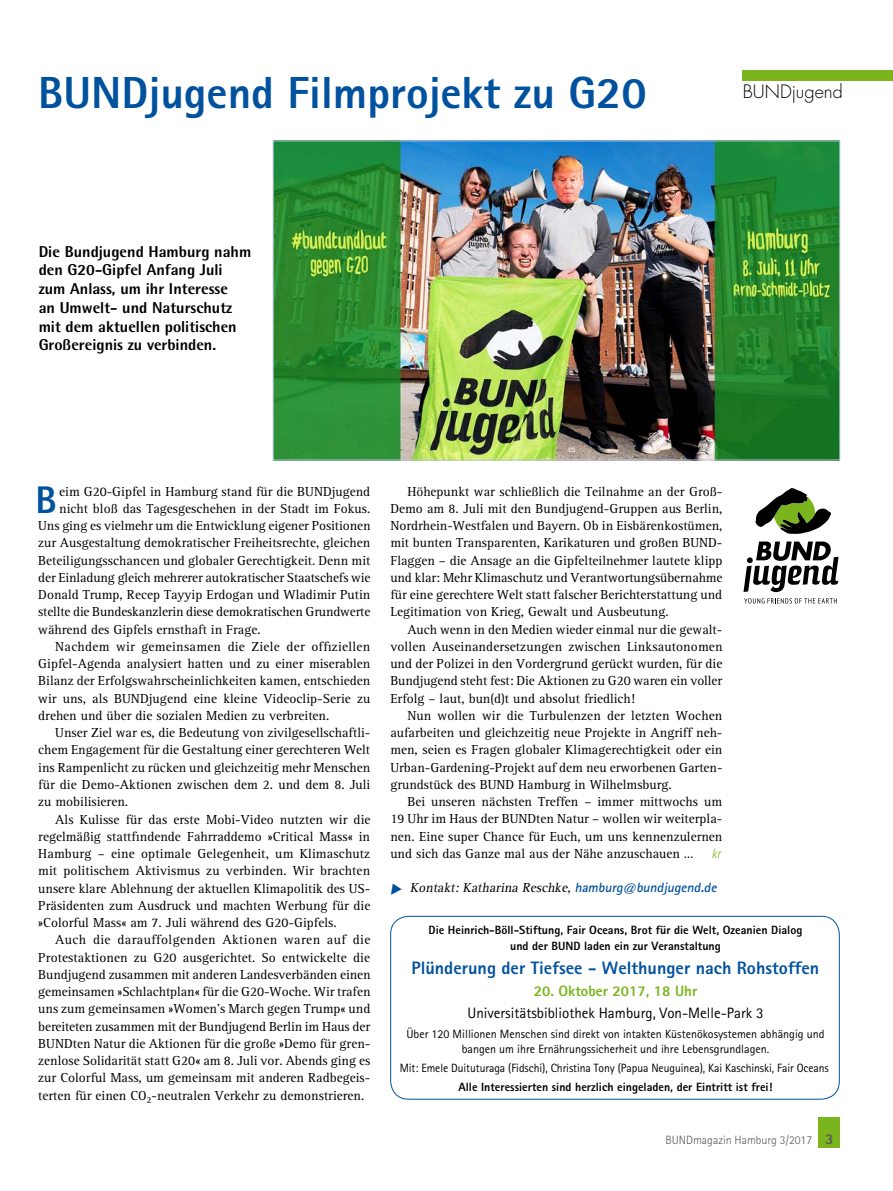
<style>
.page{position:relative;width:893px;height:1191px;background:#fff}
.page>*{position:absolute;margin:0;border:0;box-sizing:border-box;transform-origin:0 0}
.t1{font:800 45px "Agfa Rotis Sans Serif";color:#00519e}
.t2{font:800 38.55px "Agfa Rotis Sans Serif";color:#00519e}
.t3{font:800 18px "Agfa Rotis Sans Serif";color:#00519e}
.t4{font:300 18px "Futura";color:#000}
.t5{font:800 15.75px/18.8px "Agfa Rotis Semisans";color:#000}
.t6{font:15px "Agfa Rotis Sans Serif";color:#000}
.t7{font:800 15px "Agfa Rotis Sans Serif";color:#7ab51d}
.t8{font:13.5px/17.2px "Agfa Rotis Serif";color:#000;text-align:justify}
.t9{font:italic 13.5px "Agfa Rotis Serif";color:#000}
.t10{font:13.5px "Agfa Rotis Serif";letter-spacing:.02em;color:#000}
.t11{font:13.5px "Agfa Rotis Serif";letter-spacing:.03em;color:#000}
.t12{font:italic 300 13.5px "Agfa Rotis Sans Serif";color:#7ab51d}
.t13{font:12px/15px "Agfa Rotis Sans Serif";color:#000;text-align:center}
.t14{font:800 12px/16.5px "Agfa Rotis Sans Serif";color:#000;text-align:center}
.t15{font:300 12px "Agfa Rotis Sans Serif";color:#58585a}
.t16{font:9px "Agfa Rotis Sans Serif";color:#fff}
.s1{color:#00519e}
.s2{font-family:"Agfa Rotis Sans Serif";font-weight:700;color:#00519e}
.s3{font-weight:800;font-size:15px}
</style>
<div class="page">
<div style="left:819px;top:1117px;width:21px;height:30px;background:#7ab51d"></div>
<div style="left:743px;top:70px;width:150px;height:10px;background:#7ab51d"></div>
<div style="left:390px;top:916px;width:450px;height:183px;border:1px solid #00519e;border-radius:18px"></div>
<img style="left:275px;top:143px;width:563px;height:315px">
<svg style="left:743px;top:541px;width:96px;height:51px"></svg>
<svg style="left:755px;top:488px;width:76px;height:46px"></svg>
<svg style="left:744px;top:598px;width:93px;height:5px"></svg>
<h1 class="t1" style="left:38px;top:64px;width:610px">BUNDjugend Filmprojekt zu G20</h1>
<p class="t5" style="left:39px;top:242px;width:214px">Die Bundjugend Hamburg nahm den G20-Gipfel Anfang Juli zum Anlass, um ihr Interesse<br>an Umwelt- und Naturschutz mit dem aktuellen politischen<br>Großereignis zu verbinden.</p>
<p class="t16" style="left:568px;top:444px;width:9px">cs</p>
<h3 class="t4" style="left:743px;top:81px;width:101px">BUNDjugend</h3>
<h2 class="t2" style="left:35px;top:475px;width:23px">B</h2>
<p class="t8" style="left:59px;top:483px;width:313px">eim G20-Gipfel in Hamburg stand für die BUNDjugend</p>
<p class="t8" style="left:59px;top:500px;width:313px">nicht bloß das Tagesgeschehen in der Stadt im Fokus.</p>
<p class="t8" style="left:38px;top:517px;width:334px">Uns ging es vielmehr um die Entwicklung eigener Positionen</p>
<p class="t8" style="left:38px;top:534px;width:334px">zur Ausgestaltung demokratischer Freiheitsrechte, gleichen</p>
<p class="t8" style="left:38px;top:552px;width:334px">Beteiligungsschancen und globaler Gerechtigkeit. Denn mit</p>
<p class="t8" style="left:38px;top:569px;width:334px">der Einladung gleich mehrerer autokratischer Staatschefs wie</p>
<p class="t8" style="left:38px;top:586px;width:334px">Donald Trump, Recep Tayyip Erdogan und Wladimir Putin</p>
<p class="t8" style="left:38px;top:603px;width:334px">stellte die Bundeskanzlerin diese demokratischen Grundwerte</p>
<p class="t8" style="left:38px;top:621px;width:224px">während des Gipfels ernsthaft in Frage.</p>
<p class="t10" style="left:55px;top:638px;width:317px">Nachdem wir gemeinsamen die Ziele der offiziellen</p>
<p class="t8" style="left:38px;top:655px;width:334px">Gipfel-Agenda analysiert hatten und zu einer miserablen</p>
<p class="t8" style="left:38px;top:672px;width:334px">Bilanz der Erfolgswahrscheinlichkeiten kamen, entschieden</p>
<p class="t8" style="left:38px;top:690px;width:334px">wir uns, als BUNDjugend eine kleine Videoclip-Serie zu</p>
<p class="t8" style="left:38px;top:707px;width:293px">drehen und über die sozialen Medien zu verbreiten.</p>
<p class="t8" style="left:55px;top:724px;width:317px">Unser Ziel war es, die Bedeutung von zivilgesellschaftli-</p>
<p class="t8" style="left:38px;top:741px;width:333px">chem Engagement für die Gestaltung einer gerechteren Welt</p>
<p class="t8" style="left:38px;top:759px;width:334px">ins Rampenlicht zu rücken und gleichzeitig mehr Menschen</p>
<p class="t8" style="left:38px;top:776px;width:334px">für die Demo-Aktionen zwischen dem 2. und dem 8. Juli</p>
<p class="t8" style="left:38px;top:793px;width:91px">zu mobilisieren.</p>
<p class="t8" style="left:55px;top:810px;width:317px">Als Kulisse für das erste Mobi-Video nutzten wir die</p>
<p class="t8" style="left:38px;top:828px;width:333px">regelmäßig stattfindende Fahrraddemo »Critical Mass« in</p>
<p class="t8" style="left:38px;top:845px;width:334px">Hamburg – eine optimale Gelegenheit, um Klimaschutz</p>
<p class="t8" style="left:38px;top:862px;width:333px">mit politischem Aktivismus zu verbinden. Wir brachten</p>
<p class="t8" style="left:38px;top:879px;width:334px">unsere klare Ablehnung der aktuellen Klimapolitik des US-</p>
<p class="t8" style="left:38px;top:897px;width:334px">Präsidenten zum Ausdruck und machten Werbung für die</p>
<p class="t8" style="left:38px;top:914px;width:300px">»Colorful Mass« am 7. Juli während des G20-Gipfels.</p>
<p class="t11" style="left:55px;top:932px;width:317px">Auch die darauffolgenden Aktionen waren auf die</p>
<p class="t8" style="left:38px;top:949px;width:333px">Protestaktionen zu G20 ausgerichtet. So entwickelte die</p>
<p class="t8" style="left:38px;top:966px;width:334px">Bundjugend zusammen mit anderen Landesverbänden einen</p>
<p class="t8" style="left:38px;top:983px;width:334px">gemeinsamen »Schlachtplan« für die G20-Woche. Wir trafen</p>
<p class="t8" style="left:38px;top:1000px;width:334px">uns zum gemeinsamen »Women’s March gegen Trump« und</p>
<p class="t8" style="left:38px;top:1018px;width:333px">bereiteten zusammen mit der Bundjugend Berlin im Haus der</p>
<p class="t8" style="left:38px;top:1035px;width:334px">BUNDten Natur die Aktionen für die große »Demo für gren-</p>
<p class="t8" style="left:38px;top:1052px;width:334px">zenlose Solidarität statt G20« am 8. Juli vor. Abends ging es</p>
<p class="t8" style="left:38px;top:1069px;width:334px">zur Colorful Mass, um gemeinsam mit anderen Radbegeis-</p>
<p class="t8" style="left:38px;top:1086px;width:328px">terten für einen CO<sub>2</sub>-neutralen Verkehr zu demonstrieren.</p>
<p class="t8" style="left:390px;top:483px;width:334px;text-indent:17px">Höhepunkt war schließlich die Teilnahme an der Groß-Demo am 8. Juli mit den Bundjugend-Gruppen aus Berlin, Nordrhein-Westfalen und Bayern. Ob in Eisbärenkostümen, mit bunten Transparenten, Karikaturen und großen BUND-Flaggen – die Ansage an die Gipfelteilnehmer lautete klipp und klar: Mehr Klimaschutz und Verantwortungsübernahme für eine gerechtere Welt statt falscher Berichterstattung und Legitimation von Krieg, Gewalt und Ausbeutung.</p>
<p class="t8" style="left:390px;top:621px;width:334px;text-indent:17px">Auch wenn in den Medien wieder einmal nur die gewalt&shy;vollen Auseinandersetzungen zwischen Linksautonomen und der Polizei in den Vordergrund gerückt wurden, für die Bundjugend steht fest: Die Aktionen zu G20 waren ein voller Erfolg – laut, bun(d)t und absolut friedlich!</p>
<p class="t8" style="left:390px;top:707px;width:334px;text-indent:17px">Nun wollen wir die Turbulenzen der letzten Wochen aufarbeiten und gleichzeitig neue Projekte in Angriff neh&shy;men, seien es Fragen globaler Klimagerechtigkeit oder ein Urban-Gardening-Projekt auf dem neu erworbenen Garten&shy;grundstück des BUND Hamburg in Wilhelmsburg.</p>
<p class="t8" style="left:390px;top:793px;width:334px;text-indent:17px">Bei unseren nächsten Treffen – immer mittwochs um 19 Uhr im Haus der BUNDten Natur – wollen wir weiterpla&shy;nen. Eine super Chance für Euch, um uns kennenzulernen und sich das Ganze mal aus der Nähe anzuschauen …</p>
<p class="t12" style="left:711px;top:845px;width:11px">kr</p>
<p class="t9" style="left:390px;top:880px;width:330px"><span class="s1">◆</span> Kontakt: Katharina Reschke, <span class="s2">hamburg@bundj ugend.de</span></p>
<p class="t14" style="left:429px;top:921px;width:375px">Die Heinrich-Böll-Stiftung, Fair Oceans, Brot für die Welt, Ozeanien Dialog und der BUND laden ein zur Veranstaltung</p>
<h3 class="t3" style="left:412px;top:956px;width:409px">Plünderung der Tiefsee - Welthunger nach Rohstoffen</h3>
<p class="t7" style="left:534px;top:981px;width:165px">20. Oktober 2017, 18 Uhr</p>
<p class="t6" style="left:467px;top:1003px;width:298px">Universitätsbibliothek Hamburg, Von-Melle-Park 3</p>
<p class="t13" style="left:406px;top:1026px;width:420px">Über 120 Millionen Menschen sind direkt von intakten Küstenökosystemen abhängig und bangen um ihre Ernährungssicherheit und ihre Lebensgrundlagen.</p>
<p class="t13" style="left:400px;top:1060px;width:431px">Mit: Emele Duituturaga (Fidschi), Christina Tony (Papua Neuguinea), Kai Kaschinski, Fair Oceans</p>
<p class="t14" style="left:458px;top:1079px;width:315px">Alle Interessierten sind herzlich eingeladen, der Eintritt ist frei!</p>
<p class="t15" style="left:665px;top:1132px;width:170px">BUNDmagazin Hamburg 3/2017 <span class="s3">3</span></p>
</div>
